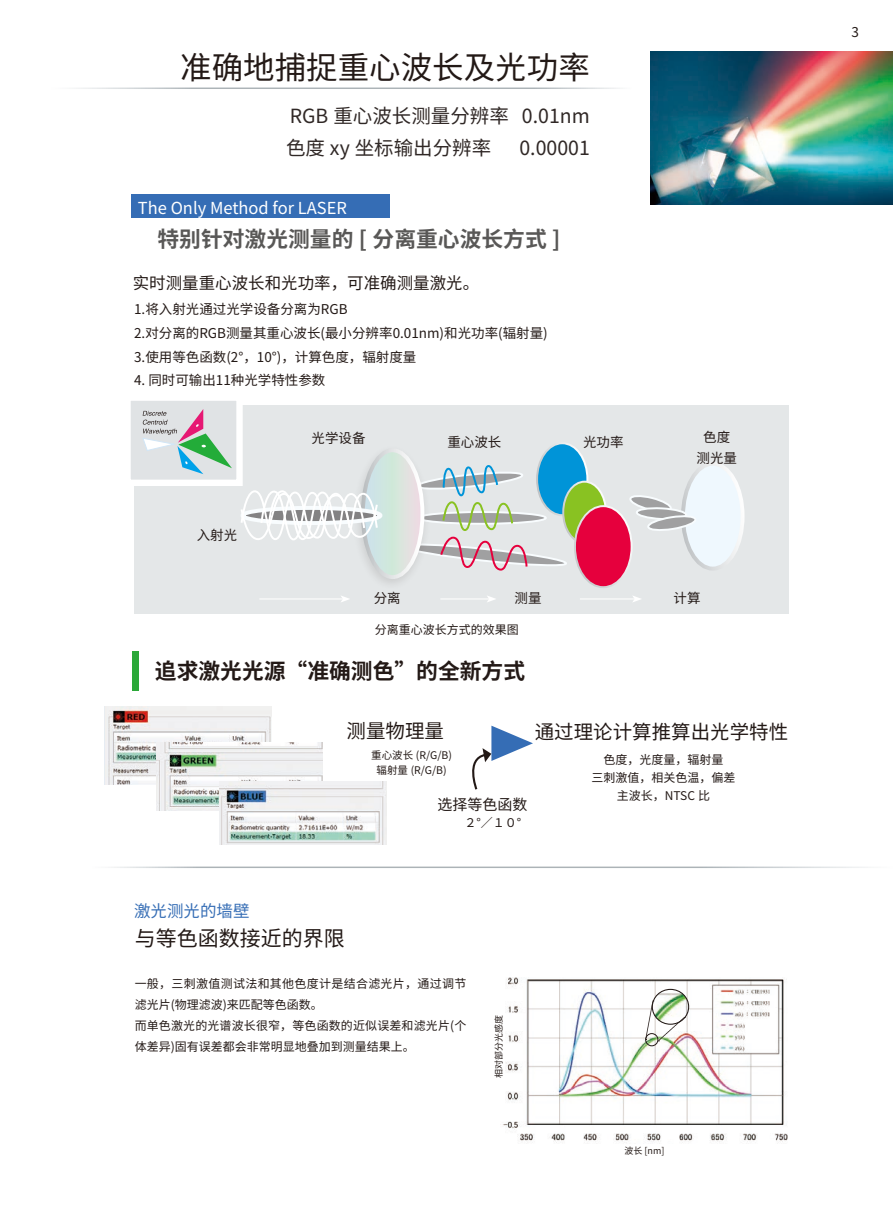
<style>
.page{position:relative;width:893px;height:1212px;background:#fff}
.page>*{position:absolute;margin:0;border:0;box-sizing:border-box;transform-origin:0 0}
.t1{font:31.5px "Source Han Sans CN";color:#231916}
.t2{font:700 21.75px "Source Han Sans CN";color:#595857}
.t3{font:700 21.75px "Source Han Sans CN";color:#231916}
.t4{font:21px "Source Han Sans CN";color:#231916}
.t5{font:19.5px/32px "Source Han Sans CN";color:#302826}
.t6{font:19.5px "Source Han Sans CN";color:#231916}
.t7{font:16.5px "Source Han Sans CN";color:#231916}
.t8{font:16.5px "Source Han Sans CN";color:#fff}
.t9{font:16.5px "Source Han Sans CN";color:#356db5}
.t10{font:15px "Source Han Sans CN";color:#231916}
.t11{font:13.5px/23.7px "Source Han Sans CN";color:#231916}
.t12{font:12px/21px "Source Han Sans CN";color:#231916;text-align:center}
.t13{font:10.5px/15px "Source Han Sans CN";color:#231916;text-align:center}
.t14{font:9px "Source Han Sans CN";color:#231916}
</style>
<div class="page">
<img style="left:651px;top:51px;width:242px;height:154px">
<div style="left:134px;top:405px;width:655px;height:209px;background:#e4e7e8"></div>
<div style="left:683px;top:464px;width:60px;height:105px;background:#eff8fe;border-radius:50%"></div>
<div style="left:681px;top:462px;width:63px;height:109px;border:4px solid #fff;border-radius:50%"></div>
<div style="left:537px;top:443px;width:50px;height:72px;background:#0094d8;border-radius:50%"></div>
<div style="left:536px;top:442px;width:52px;height:74px;border:2px solid #fff;border-radius:50%"></div>
<div style="left:563px;top:482px;width:43px;height:61px;background:#89c222;border-radius:50%"></div>
<div style="left:575px;top:506px;width:57px;height:81px;background:#e6003d;border-radius:50%"></div>
<div style="left:574px;top:505px;width:59px;height:83px;border:2px solid #fff;border-radius:50%"></div>
<svg style="left:627px;top:493px;width:68px;height:39px"></svg>
<div style="left:351px;top:445px;width:80px;height:146px;background:#231916;opacity:.12"></div>
<svg style="left:241px;top:450px;width:328px;height:127px"></svg>
<div style="left:133px;top:651px;width:6px;height:40px;background:#2ba839"></div>
<svg style="left:472px;top:726px;width:61px;height:64px"></svg>
<div style="left:128px;top:398px;width:111px;height:85px;background:#e0e3e5"></div>
<svg style="left:142px;top:409px;width:90px;height:65px"></svg>
<div style="left:124px;top:394px;width:119px;height:92px;border:6px solid #fff"></div>
<hr style="left:259px;top:598px;width:84px;height:1px;background:#fff">
<svg style="left:340px;top:596px;width:9px;height:6px"></svg>
<hr style="left:440px;top:598px;width:49px;height:1px;background:#fff">
<svg style="left:487px;top:596px;width:8px;height:6px"></svg>
<hr style="left:580px;top:598px;width:54px;height:1px;background:#fff">
<svg style="left:632px;top:596px;width:9px;height:6px"></svg>
<img style="left:105px;top:706px;width:166px;height:79px">
<img style="left:156px;top:742px;width:167px;height:68px">
<img style="left:220px;top:781px;width:166px;height:63px">
<div style="left:131px;top:194px;width:259px;height:24px;background:#356db5"></div>
<img style="left:501px;top:973px;width:288px;height:170px">
<img style="left:652px;top:989px;width:37px;height:35px">
<div style="left:652px;top:989px;width:37px;height:36px;border:1px solid #231916;border-radius:50%"></div>
<div style="left:645px;top:1033px;width:13px;height:13px;border:1px solid #231916;border-radius:50%"></div>
<svg style="left:645px;top:1001px;width:40px;height:40px"></svg>
<h1 class="t1" style="left:180px;top:49px;width:411px">准确地捕捉重心波长及光功率</h1>
<h3 class="t5" style="left:286px;top:101px;width:305px">RGB 重心波长测量分辨率 0.01nm色度 xy 坐标输出分辨率 　0.00001</h3>
<h3 class="t8" style="left:138px;top:198px;width:210px">The Only Method for LASER</h3>
<h2 class="t2" style="left:157px;top:226px;width:404px">特别针对激光测量的 [ 分离重心波长方式 ]</h2>
<h3 class="t7" style="left:133px;top:274px;width:348px">实时测量重心波长和光功率，可准确测量激光。</h3>
<p class="t11" style="left:134px;top:298px;width:415px">1.将入射光通过光学设备分离为RGB<br>2.对分离的RGB测量其重心波长(最小分辨率0.01nm)和光功率(辐射量)<br>3.使用等色函数(2°，10°)，计算色度，辐射度量</p>
<p class="t11" style="left:134px;top:369px;width:193px">4. 同时可输出11种光学特性参数</p>
<p class="t11" style="left:197px;top:523px;width:42px">入射光</p>
<p class="t11" style="left:311px;top:427px;width:55px">光学设备</p>
<p class="t11" style="left:447px;top:430px;width:55px">重心波长</p>
<p class="t11" style="left:583px;top:430px;width:42px">光功率</p>
<p class="t11" style="left:697px;top:427px;width:42px;line-height:21px;text-align:center">色度测光量</p>
<p class="t11" style="left:374px;top:586px;width:28px">分离</p>
<p class="t11" style="left:514px;top:586px;width:28px">测量</p>
<p class="t11" style="left:673px;top:586px;width:28px">计算</p>
<p class="t12" style="left:375px;top:619px;width:145px">分离重心波长方式的效果图</p>
<h2 class="t3" style="left:155px;top:658px;width:372px">追求激光光源“准确测色”的全新方式</h2>
<h3 class="t6" style="left:347px;top:720px;width:99px">测量物理量</h3>
<h3 class="t6" style="left:535px;top:721px;width:255px">通过理论计算推算出光学特性</h3>
<p class="t13" style="left:371px;top:748px;width:82px">重心波长 (R/G/B)辐射量 (R/G/B)</p>
<p class="t12" style="left:591px;top:751px;width:145px;line-height:18px">色度，光度量，辐射量<br>三刺激值，相关色温，偏差主波长，NTSC 比</p>
<p class="t12" style="left:464px;top:812px;width:58px">２°／１０°</p>
<p class="t10" style="left:437px;top:795px;width:91px">选择等色函数</p>
<h3 class="t9" style="left:134px;top:901px;width:117px">激光测光的墙壁</h3>
<h3 class="t4" style="left:135px;top:927px;width:212px">与等色函数接近的界限</h3>
<p class="t12" style="left:135px;top:973px;width:333px;text-align:left">一般，三刺激值测试法和其他色度计是结合滤光片，通过调节滤光片(物理滤波)来匹配等色函数。<br>而单色激光的光谱波长很窄，等色函数的近似误差和滤光片(个体差异)固有误差都会非常明显地叠加到测量结果上。</p>
<p class="t14" style="left:494px;top:1078px;width:64px;rotate:-90deg">相对部分光感度</p>
<p class="t14" style="left:624px;top:1146px;width:42px">波长 [nm]</p>
<p class="t11" style="left:851px;top:21px;width:9px">3</p>
</div>
